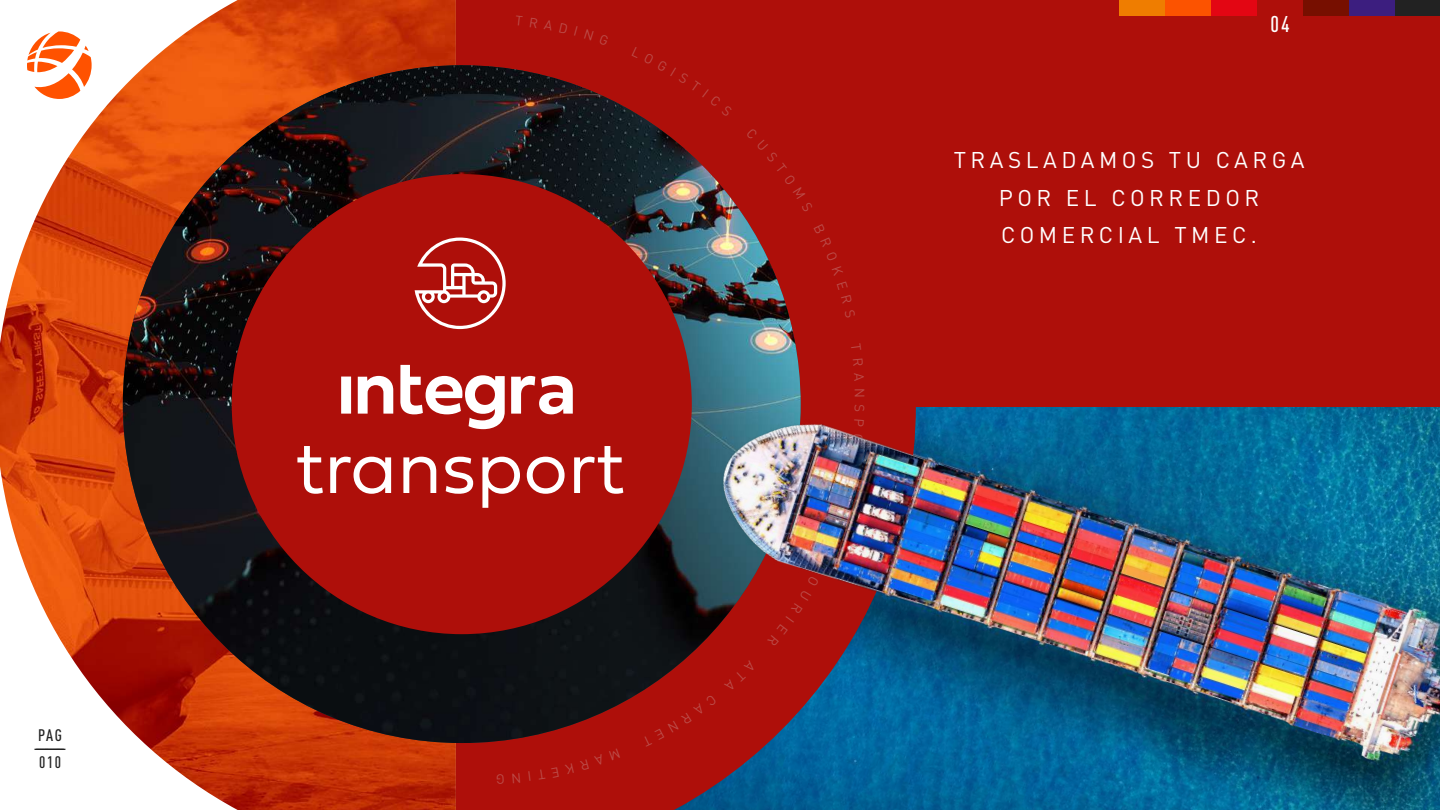
<style>
.page{position:relative;width:1440px;height:810px;background:#fff}
.page>*{position:absolute;margin:0;border:0;box-sizing:border-box;transform-origin:0 0}
.t1{font:300 75.9px "Fieldwork Geo";color:#fff}
.t2{font:22.5px/37.5px "DIN Pro";letter-spacing:.2em;color:#fff;text-align:center}
.t3{font:500 condensed 22.5px "DIN Pro";color:#fff}
.t4{font:500 condensed 16.5px/13.5px "DIN Pro";letter-spacing:.1em;color:#222;text-align:center}
</style>
<div class="page">
<div style="left:461px;top:0;width:979px;height:407px;background:#ae0f0a"></div>
<img style="left:0;top:0;width:456px;height:810px">
<svg style="left:456px;top:0;width:460px;height:810px"></svg>
<img style="left:123px;top:65px;width:678px;height:678px">
<div style="left:232px;top:174px;width:460px;height:460px;background:#ae0f0a;border-radius:50%"></div>
<div style="left:1119px;top:0;width:46px;height:16px;background:#ef7d00"></div>
<div style="left:1165px;top:0;width:46px;height:16px;background:#fc5300"></div>
<div style="left:1211px;top:0;width:46px;height:16px;background:#e30613"></div>
<div style="left:1303px;top:0;width:46px;height:16px;background:#770f00"></div>
<div style="left:1349px;top:0;width:46px;height:16px;background:#3c1e7f"></div>
<div style="left:1395px;top:0;width:45px;height:16px;background:#222"></div>
<svg style="left:415px;top:238px;width:91px;height:82px"></svg>
<svg style="left:341px;top:365px;width:91px;height:50px"></svg>
<svg style="left:27px;top:31px;width:65px;height:68px"></svg>
<img style="left:432px;top:313px;width:1008px;height:493px">
<svg style="left:515px;top:16px;width:8px;height:10px"></svg>
<svg style="left:530px;top:18px;width:8px;height:10px"></svg>
<svg style="left:544px;top:20px;width:9px;height:11px"></svg>
<svg style="left:559px;top:23px;width:9px;height:11px"></svg>
<svg style="left:574px;top:27px;width:4px;height:9px"></svg>
<svg style="left:584px;top:29px;width:25px;height:17px"></svg>
<svg style="left:632px;top:47px;width:101px;height:69px"></svg>
<svg style="left:746px;top:128px;width:67px;height:84px"></svg>
<svg style="left:814px;top:224px;width:38px;height:80px"></svg>
<svg style="left:845px;top:310px;width:11px;height:8px"></svg>
<svg style="left:851px;top:343px;width:10px;height:8px"></svg>
<svg style="left:853px;top:358px;width:10px;height:8px"></svg>
<svg style="left:854px;top:373px;width:10px;height:8px"></svg>
<svg style="left:855px;top:389px;width:9px;height:7px"></svg>
<svg style="left:855px;top:404px;width:10px;height:7px"></svg>
<svg style="left:854px;top:419px;width:10px;height:8px"></svg>
<svg style="left:853px;top:434px;width:10px;height:8px"></svg>
<div style="left:767px;top:576px;width:52px;height:71px;background:#ae0f0a"></div>
<svg style="left:724px;top:660px;width:32px;height:31px"></svg>
<div style="left:642px;top:695px;width:75px;height:52px;background:#ae0f0a"></div>
<svg style="left:565px;top:763px;width:9px;height:11px"></svg>
<svg style="left:580px;top:749px;width:40px;height:21px"></svg>
<svg style="left:537px;top:769px;width:8px;height:11px"></svg>
<svg style="left:551px;top:767px;width:8px;height:10px"></svg>
<svg style="left:497px;top:774px;width:7px;height:10px"></svg>
<svg style="left:512px;top:773px;width:8px;height:10px"></svg>
<svg style="left:528px;top:772px;width:3px;height:9px"></svg>
<p class="t4" style="left:34px;top:727px;width:34px">PAG ------------------<br>010</p>
<h1 class="t1" style="left:296px;top:408px;width:330px">transport</h1>
<p class="t3" style="left:1270px;top:7px;width:21px">04</p>
<p class="t2" style="left:954px;top:139px;width:352px">TRASLADAMOS TU CARGA<br>POR EL CORREDOR<br>COMERCIAL TMEC.</p>
</div>
